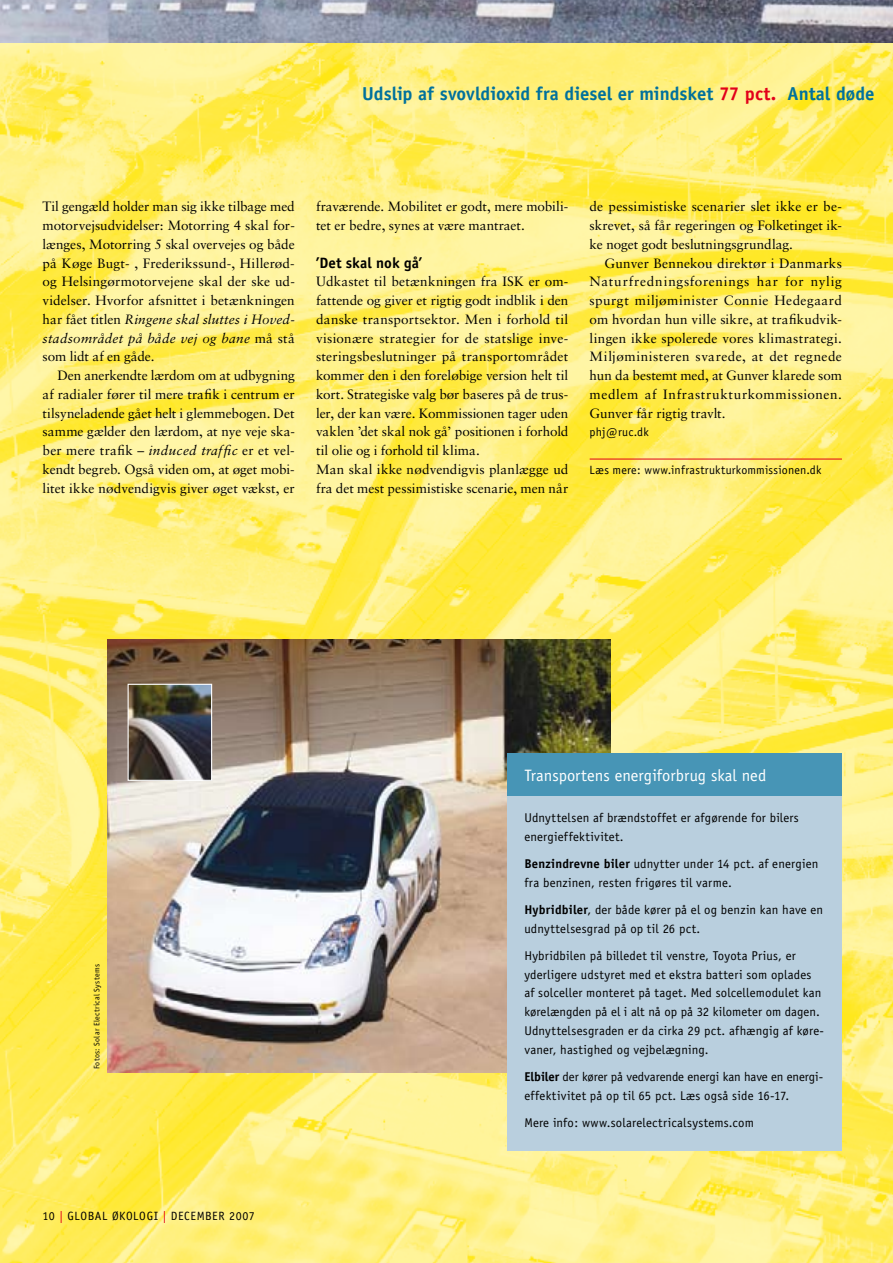
<style>
.page{position:relative;width:893px;height:1263px;background:#fff}
.page>*{position:absolute;margin:0;border:0;box-sizing:border-box;transform-origin:0 0}
.t1{font:700 18.75px "Officina Sans";color:#00719c}
.t2{font:16.5px "Officina Sans";color:#fff}
.t3{font:700 15px "Officina Sans";letter-spacing:.005em;color:#000}
.t4{font:13.5px/18.8px "Sabon";letter-spacing:.005em;color:#000;text-align:justify}
.t5{font:12.75px/18.8px "Officina Sans";letter-spacing:.015em;color:#000}
.t6{font:12.75px/18.8px "Officina Sans";letter-spacing:-.005em;color:#000}
.t7{font:12px "Officina Sans";letter-spacing:.03em;color:#000}
.t8{font:12px "Officina Sans";letter-spacing:.05em;color:#000}
.t9{font:7.95px "Officina Sans";letter-spacing:.04em;color:#000}
.s1{color:#e2001a}
.s2{font-style:italic}
.s3{font-weight:700}
</style>
<div class="page">
<img style="left:0;top:42px;width:893px;height:1221px">
<hr style="left:590px;top:459px;width:252px;height:1px;background:#e2001a">
<img style="left:108px;top:640px;width:502px;height:432px">
<img style="left:0;top:0;width:893px;height:42px">
<div style="left:507px;top:795px;width:335px;height:356px;background:#b9cfde"></div>
<div style="left:507px;top:753px;width:335px;height:43px;background:#4795b6"></div>
<img style="left:130px;top:686px;width:80px;height:93px">
<div style="left:128px;top:684px;width:84px;height:97px;border:1px solid #fff"></div>
<h1 class="t1" style="left:362px;top:82px;width:514px">Udslip af svovldioxid fra diesel er mindsket <span class="s1">77 pct.</span> Antal døde</h1>
<p class="t4" style="left:43px;top:197px;width:254px">Til gengæld holder man sig ikke tilbage med motorvejsudvidelser: Motorring 4 skal for&shy;længes, Motorring 5 skal overvejes og både på Køge Bugt- , Frederikssund-, Hillerød&shy;og Helsingørmotorvejene skal der ske ud&shy;videlser. Hvorfor afsnittet i betænkningen har fået titlen <span class="s2">Ringene skal sluttes i Hoved&shy;stadsområdet på både vej og bane</span> må stå som lidt af en gåde.</p>
<p class="t4" style="left:43px;top:366px;width:254px;text-indent:15px">Den anerkendte lærdom om at udbygning af radialer fører til mere trafik i centrum er tilsyneladende gået helt i glemmebogen. Det samme gælder den lærdom, at nye veje ska&shy;ber mere trafik – <span class="s2">induced traffic</span> er et vel&shy;kendt begreb. Også viden om, at øget mobi&shy;litet ikke nødvendigvis giver øget vækst, er</p>
<p class="t4" style="left:316px;top:197px;width:254px">fraværende. Mobilitet er godt, mere mobili&shy;tet er bedre, synes at være mantraet.</p>
<p class="t3" style="left:316px;top:253px;width:108px">’Det skal nok gå’</p>
<p class="t4" style="left:316px;top:272px;width:254px;text-align:left">Udkastet til betænkningen fra ISK er om&shy;fattende og giver et rigtig godt indblik i den danske transportsektor. Men i forhold til visionære strategier for de statslige inve&shy;steringsbeslutninger på transportområdet kommer den i den foreløbige version helt til kort. Strategiske valg bør baseres på de trus&shy;ler, der kan være. Kommissionen tager uden vaklen ’det skal nok gå’ positionen i forhold til olie og i forhold til klima.<br>Man skal ikke nødvendigvis planlægge ud fra det mest pessimistiske scenarie, men når</p>
<p class="t4" style="left:590px;top:197px;width:254px">de pessimistiske scenarier slet ikke er be&shy;skrevet, så får regeringen og Folketinget ik&shy;ke noget godt beslutningsgrundlag.</p>
<p class="t4" style="left:590px;top:253px;width:254px;text-indent:15px">Gunver Bennekou direktør i Danmarks Naturfredningsforenings har for nylig spurgt miljøminister Connie Hedegaard om hvordan hun ville sikre, at trafikudvik&shy;lingen ikke spolerede vores klimastrategi.<br>Miljøministeren svarede, at det regnede hun da bestemt med, at Gunver klarede som medlem af Infrastrukturkommissionen.<br>Gunver får rigtig travlt.</p>
<p class="t7" style="left:590px;top:425px;width:61px">phj@ruc.dk</p>
<p class="t7" style="left:590px;top:463px;width:233px">Læs mere: www.infrastrukturkommissionen.dk</p>
<p class="t9" style="left:92px;top:1069px;width:106px;rotate:-90deg">Fotos: Solar Electrical Systems</p>
<p class="t8" style="left:43px;top:1209px;width:214px">10 <span class="s1">|</span> Global Økologi <span class="s1">|</span> DECEMBER 2007</p>
<p class="t2" style="left:524px;top:765px;width:243px">Transportens energiforbrug skal ned</p>
<p class="t5" style="left:524px;top:808px;width:276px">Udnyttelsen af brændstoffet er afgørende for bilers energieffektivitet.</p>
<p class="t5" style="left:524px;top:854px;width:295px"><span class="s3">Benzindrevne biler</span> udnytter under 14 pct. af energien fra benzinen, resten frigøres til varme.</p>
<p class="t5" style="left:524px;top:900px;width:300px"><span class="s3">Hybridbiler</span>, der både kører på el og benzin kan have en udnyttelsesgrad på op til 26 pct.</p>
<p class="t5" style="left:524px;top:946px;width:301px">Hybridbilen på billedet til venstre, Toyota Prius, er yderligere udstyret med et ekstra batteri som oplades af solceller monteret på taget. Med solcellemodulet kan kørelængden på el i alt nå op på 32 kilometer om dagen.<br>Udnyttelsesgraden er da cirka 29 pct. afhængig af køre&shy;vaner, hastighed og vejbelægning.</p>
<p class="t6" style="left:524px;top:1067px;width:300px"><span class="s3">Elbiler</span> der kører på vedvarende energi kan have en energi&shy;effektivitet på op til 65 pct. Læs også side 16-17.</p>
<p class="t5" style="left:524px;top:1113px;width:231px">Mere info: www.solarelectricalsystems.com</p>
</div>
